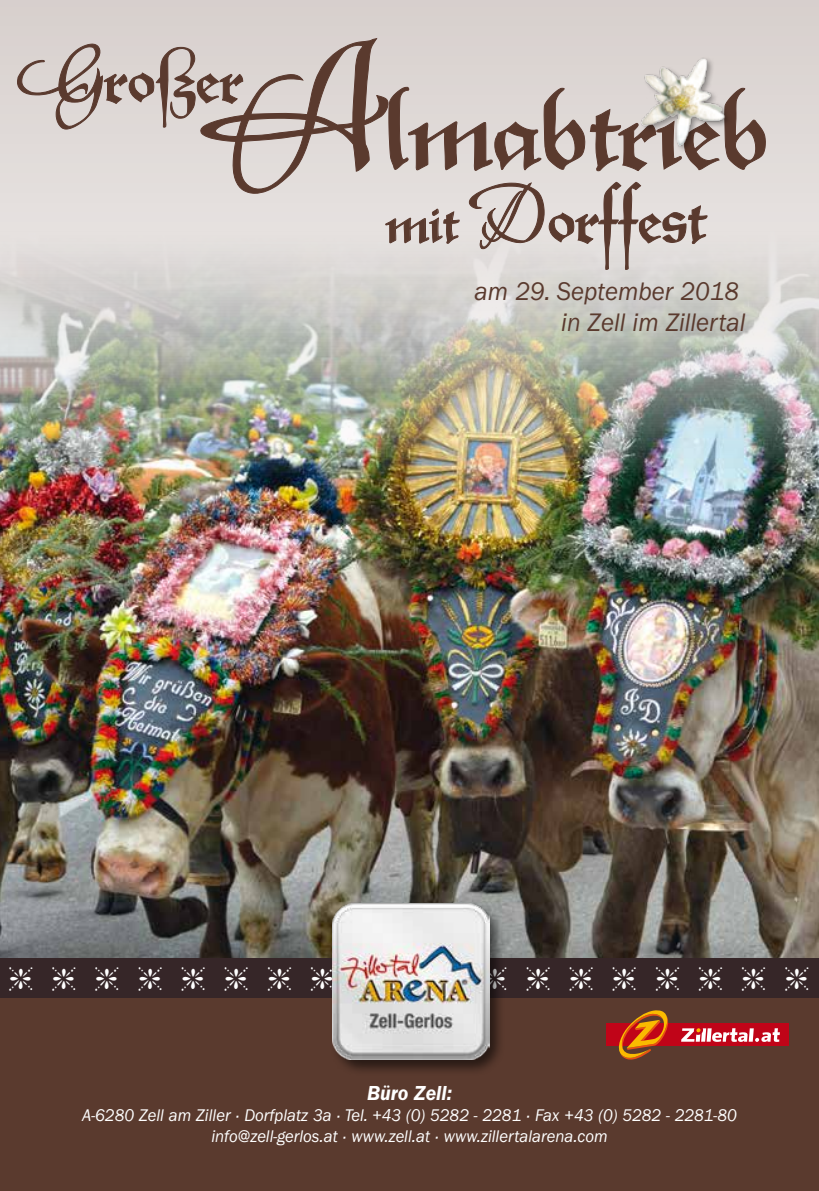
<style>
.page{position:relative;width:819px;height:1191px;background:#fff}
.page>*{position:absolute;margin:0;border:0;box-sizing:border-box;transform-origin:0 0}
.t1{font:95.55px "Xmas Terpiece Swashes";color:#5a3a2e;scale:.9 1}
.t2{font:58.8px "Xmas Terpiece Swashes";color:#5a3a2e;scale:.9 1}
.t3{font:italic 26.25px/31.5px "Franklin Gothic LT";color:#5a3a2e;text-align:right;scale:.95 1}
.t4{font:italic 600 21px "Franklin Gothic LT";color:#fff;scale:.95 1}
.t5{font:italic 17.5px/21px "Franklin Gothic LT";color:#fff;text-align:center;scale:.95 1}
.s1{font-size:132.3px}
.s2{font-size:49px}
</style>
<div class="page">
<div style="left:0;top:0;width:819px;height:597px;background:#d9d2cf"></div>
<img style="left:0;top:197px;width:819px;height:761px">
<div style="left:0;top:964px;width:819px;height:227px;background:#5a3a2e"></div>
<div style="left:0;top:958px;width:819px;height:39px;background:#362628"></div>
<svg style="left:17px;top:38px;width:749px;height:232px"></svg>
<div style="left:330px;top:900px;width:176px;height:176px;background:#000;opacity:.55"></div>
<img style="left:332px;top:903px;width:157px;height:156px">
<div style="left:606px;top:1023px;width:182px;height:23px;background:#c00418"></div>
<svg style="left:681px;top:1028px;width:98px;height:14px"></svg>
<svg style="left:618px;top:1010px;width:51px;height:49px"></svg>
<svg style="left:330px;top:967px;width:4px;height:24px"></svg>
<svg style="left:354px;top:967px;width:23px;height:24px"></svg>
<svg style="left:397px;top:967px;width:23px;height:24px"></svg>
<svg style="left:440px;top:967px;width:23px;height:24px"></svg>
<svg style="left:483px;top:967px;width:23px;height:24px"></svg>
<h1 class="t1" style="left:219px;top:65px;width:612px"><span class="s1">A</span>lmabtrieb</h1>
<h2 class="t2" style="left:16px;top:38px;width:253px">Großer</h2>
<h2 class="t2" style="left:386px;top:178px;width:356px"><span class="s2">mit</span> Dorffest</h2>
<h3 class="t3" style="left:474px;top:275px;width:287px">am 29. September 2018 in Zell im Zillertal</h3>
<p class="t4" style="left:367px;top:1081px;width:91px">Büro Zell:</p>
<p class="t5" style="left:82px;top:1105px;width:690px">A-6280 Zell am Ziller · Dorfplatz 3a · Tel. +43 (0) 5282 - 2281 · Fax +43 (0) 5282 - 2281-80 info@zell-gerlos.at · www.zell.at · www.zillertalarena.com</p>
</div>
